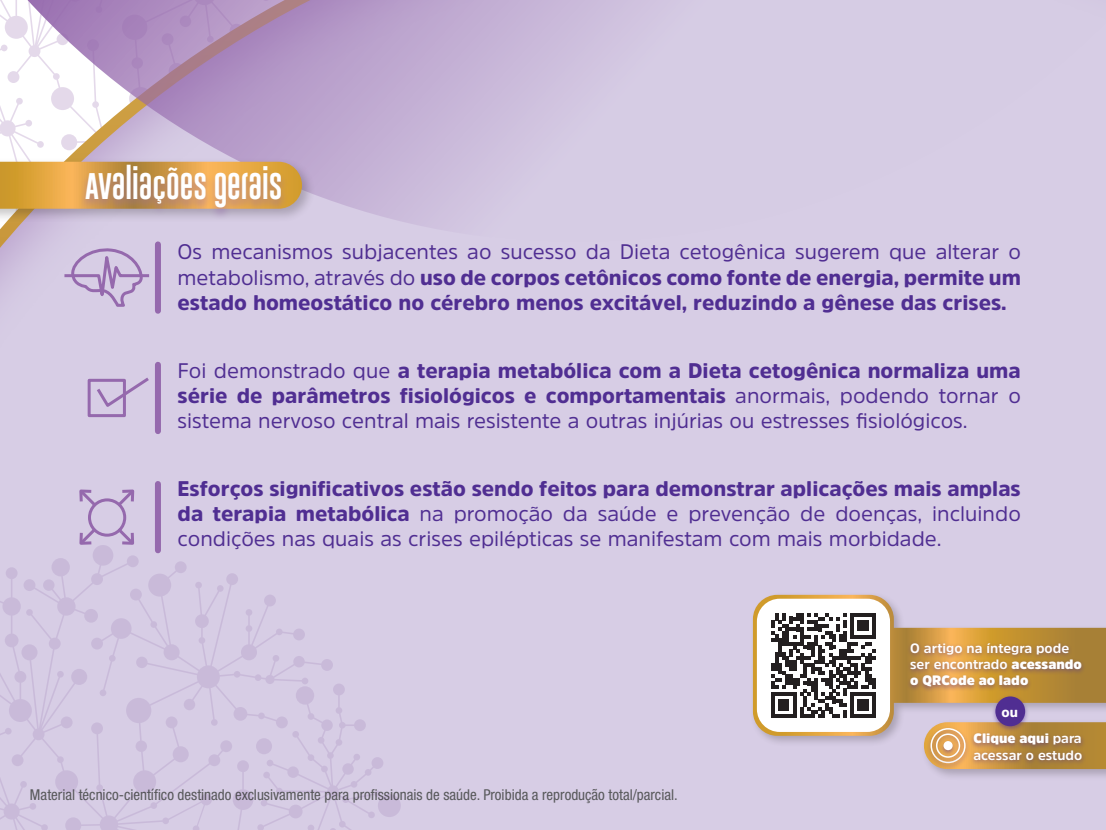
<style>
.page{position:relative;width:1106px;height:830px;background:#fff}
.page>*{position:absolute;margin:0;border:0;box-sizing:border-box;transform-origin:0 0}
.Descrição_do_estudo{font:27px "Gobold Uplow";color:#fff}
.Corpo{font:21px/25.2px "Amsi Pro";color:#502e92;text-align:justify}
.Corpo-2{font:900 21px/25.2px "Amsi Pro";color:#502e92;text-align:justify}
.t1{font:condensed 15px "Helvetica Neue LT Std";color:#57585a}
.t2{font:700 13.5px/16.2px "Amsi Pro";color:#fff}
.t3{font:900 13.5px "Amsi Pro";color:#fff}
.s1{font-weight:400}
.s2{font-weight:900}
</style>
<div class="page">
<div style="left:0;top:242px;width:1106px;height:587px;background:#d7cde5"></div>
<svg style="left:0;top:0;width:1106px;height:242px;background:#cfc0dc"></svg>
<svg style="left:0;top:544px;width:401px;height:285px;background:#d5cae3"></svg>
<svg style="left:0;top:597px;width:204px;height:232px;background:#d4c9e2"></svg>
<div style="left:749px;top:591px;width:357px;height:156px;background:#231f20;opacity:.25"></div>
<svg style="left:753px;top:594px;width:353px;height:141px;background:#cbb19a"></svg>
<div style="left:906px;top:640px;width:180px;height:53px;background:#502e92;opacity:.5"></div>
<div style="left:757px;top:598px;width:133px;height:133px;background:#fff;border-radius:23px"></div>
<svg style="left:771px;top:613px;width:104px;height:104px"></svg>
<div style="left:920px;top:718px;width:186px;height:62px;background:#231f20;opacity:.25"></div>
<svg style="left:924px;top:721px;width:182px;height:47px;background:#be944e"></svg>
<div style="left:969px;top:731px;width:117px;height:35px;background:#502e92;opacity:.5"></div>
<div style="left:926px;top:725px;width:43px;height:44px;background:#502e92;opacity:.5"></div>
<div style="left:930px;top:727px;width:35px;height:35px;border:2px solid #fff;border-radius:50%"></div>
<div style="left:931px;top:731px;width:33px;height:32px;background:#502e92;opacity:.5"></div>
<div style="left:936px;top:733px;width:24px;height:24px;border:2px solid #fff;border-radius:50%"></div>
<div style="left:939px;top:738px;width:17px;height:18px;background:#502e92;opacity:.5"></div>
<svg style="left:943px;top:740px;width:9px;height:9px"></svg>
<div style="left:991px;top:694px;width:38px;height:38px;background:#502e92;opacity:.5"></div>
<div style="left:995px;top:696px;width:30px;height:30px;background:#502e92;border-radius:50%"></div>
<div style="left:155px;top:483px;width:6px;height:67px;background:#9569ad"></div>
<div style="left:155px;top:364px;width:6px;height:67px;background:#9569ad"></div>
<svg style="left:61px;top:238px;width:91px;height:76px;background:#ccbddc"></svg>
<div style="left:88px;top:378px;width:38px;height:39px;border:3px solid #9569ad"></div>
<svg style="left:94px;top:374px;width:58px;height:35px;background:#cabada"></svg>
<div style="left:88px;top:498px;width:38px;height:38px;border:3px solid #9569ad;border-radius:50%"></div>
<svg style="left:77px;top:524px;width:22px;height:23px"></svg>
<svg style="left:77px;top:486px;width:22px;height:23px"></svg>
<svg style="left:114px;top:524px;width:23px;height:23px"></svg>
<svg style="left:114px;top:486px;width:23px;height:23px"></svg>
<div style="left:0;top:157px;width:316px;height:66px;background:#231f20;opacity:.25"></div>
<svg style="left:0;top:162px;width:302px;height:47px;background:#dda444"></svg>
<div style="left:79px;top:163px;width:209px;height:57px;background:#9569ad;opacity:.5"></div>
<div style="left:155px;top:244px;width:6px;height:66px;background:#9569ad"></div>
<p class="Descrição_do_estudo" style="left:85px;top:165px;width:199px">AVALIAÇÕES GERAIS</p>
<p class="Corpo-2" style="left:178px;top:239px;width:845px"><span class="s1">Os mecanismos subjacentes ao sucesso da Dieta cetogênica sugerem que alterar o metabolismo, através do</span> uso de corpos cetônicos como fonte de energia, permite um estado homeostático no cérebro menos excitável, reduzindo a gênese das crises.</p>
<p class="Corpo" style="left:178px;top:357px;width:844px">Foi demonstrado que <span class="s2">a terapia metabólica com a Dieta cetogênica normaliza uma série de parâmetros fisiológicos e comportamentais</span> anormais, podendo tornar o sistema nervoso central mais resistente a outras injúrias ou estresses fisiológicos.</p>
<p class="Corpo" style="left:178px;top:475px;width:844px"><span class="s2">Esforços significativos estão sendo feitos para demonstrar aplicações mais amplas da terapia metabólica</span> na promoção da saúde e prevenção de doenças, incluindo condições nas quais as crises epilépticas se manifestam com mais morbidade.</p>
<p class="t2" style="left:910px;top:639px;width:173px">O artigo na íntegra pode ser encontrado <span class="s2">acessando o QRCode ao lado</span></p>
<p class="t3" style="left:1001px;top:702px;width:18px">ou</p>
<p class="t1" style="left:30px;top:785px;width:649px">Material técnico-científico destinado exclusivamente para profissionais de saúde. Proibida a reprodução total/parcial.</p>
<p class="t2" style="left:973px;top:729px;width:110px"><span class="s2">Clique aqui</span> para acessar o estudo</p>
</div>
